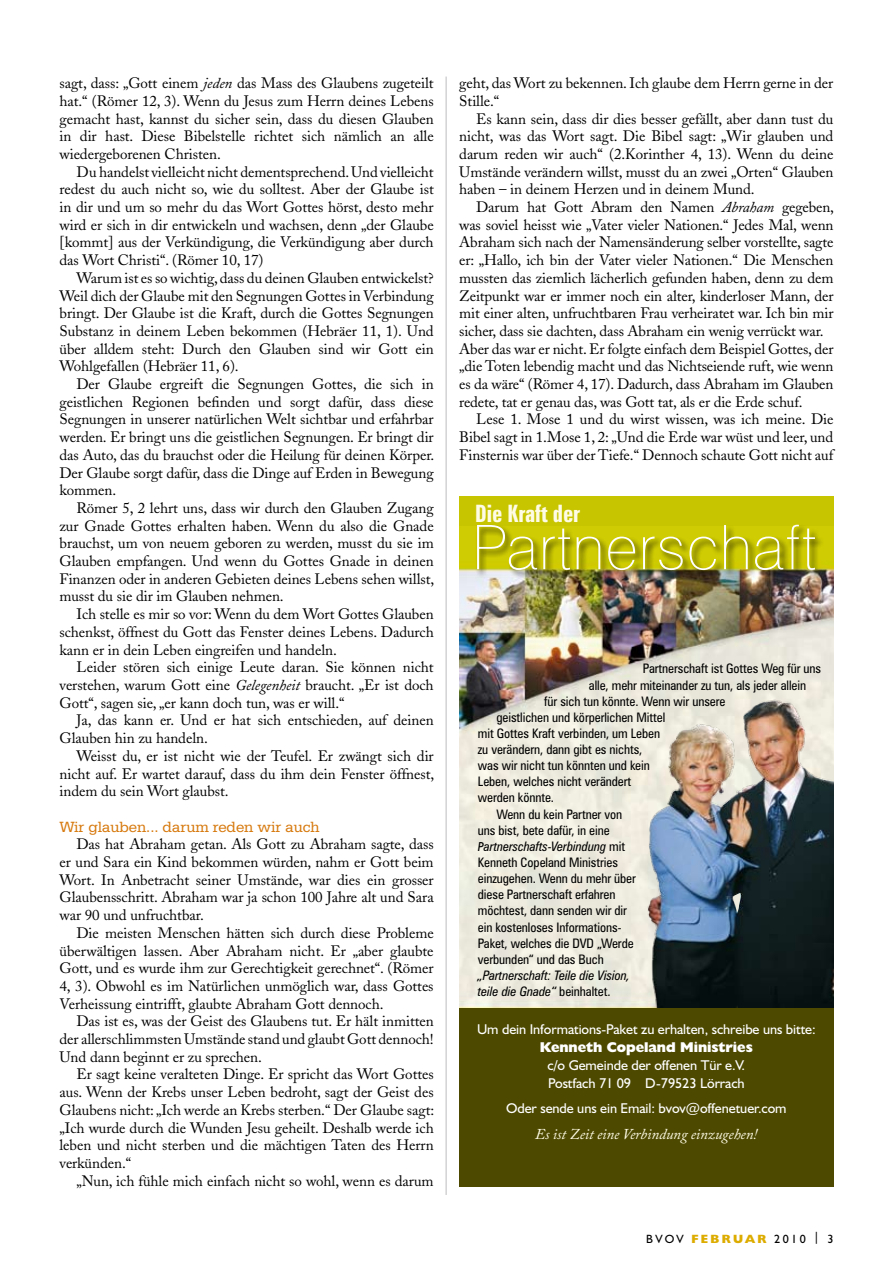
<style>
.page{position:relative;width:893px;height:1263px;background:#fff}
.page>*{position:absolute;margin:0;border:0;box-sizing:border-box;transform-origin:0 0}
.t1{font:100 61.5px "Swiss 721 BT";letter-spacing:.02em;color:#fff}
.t2{font:700 extra-condensed 24px "Zurich BT";letter-spacing:-.005em;color:#fffce5}
.t3{font:15.75px "Serifa BT";letter-spacing:-.005em;color:#d77a0f}
.t4{font:15px/17.7px "Adobe Caslon";letter-spacing:-.005em;color:#000;text-align:justify}
.t5{font:italic 15px "Adobe Caslon Pro";letter-spacing:-.005em;color:#fffce5}
.t6{font:14.25px/18px "Humanist 521 BT";letter-spacing:-.005em;color:#fff}
.t7{font:800 14.25px "Humanist 521 BT";letter-spacing:-.005em;color:#fff}
.t8{font:condensed 13.2px "Zurich BT";letter-spacing:-.005em;color:#000}
.t9{font:italic condensed 13.2px/16.2px "Zurich BT";letter-spacing:-.005em;color:#000}
.t10{font:12px "Humanist 521 BT";letter-spacing:.19em;color:#000}
.s1{font-style:italic}
.s2{font-family:"Humanist 521 BT";font-stretch:normal}
.s3{font-style:normal}
.s4{font-weight:800;color:#ddac00}
</style>
<div class="page">
<div style="left:459px;top:496px;width:374px;height:659px;background:#c7c400"></div>
<img style="left:459px;top:563px;width:374px;height:445px">
<div style="left:476px;top:523px;width:348px;height:57px;background:#000;opacity:.75"></div>
<div style="left:459px;top:1008px;width:374px;height:178px;background:#4d4901"></div>
<hr style="left:446px;top:77px;width:1px;height:1118px;background:#bcbdbf">
<img style="left:624px;top:693px;width:209px;height:315px">
<svg style="left:733px;top:893px;width:8px;height:20px"></svg>
<p class="t4" style="left:60px;top:74px;width:376px">sagt, dass: „Gott einem <span class="s1">jeden</span> das Mass des Glaubens zugeteilt hat.“ (Römer 12, 3). Wenn du Jesus zum Herrn deines Lebens gemacht hast, kannst du sicher sein, dass du diesen Glauben in dir hast. Diese Bibelstelle richtet sich nämlich an alle wiedergeborenen Christen.</p>
<p class="t4" style="left:60px;top:163px;width:376px;text-indent:17px">Du handelst vielleicht nicht dementsprechend. Und vielleicht redest du auch nicht so, wie du solltest. Aber der Glaube ist in dir und um so mehr du das Wort Gottes hörst, desto mehr wird er sich in dir entwickeln und wachsen, denn „der Glaube [kommt] aus der Verkündigung, die Verkündigung aber durch das Wort Christi“. (Römer 10, 17)</p>
<p class="t4" style="left:60px;top:269px;width:376px;text-indent:17px">Warum ist es so wichtig, dass du deinen Glauben entwickelst?<br>Weil dich der Glaube mit den Segnungen Gottes in Verbindung bringt. Der Glaube ist die Kraft, durch die Gottes Segnungen Substanz in deinem Leben bekommen (Hebräer 11, 1). Und über alldem steht: Durch den Glauben sind wir Gott ein Wohlgefallen (Hebräer 11, 6).</p>
<p class="t4" style="left:60px;top:375px;width:376px;text-indent:17px">Der Glaube ergreift die Segnungen Gottes, die sich in geistlichen Regionen befinden und sorgt dafür, dass diese Segnungen in unserer natürlichen Welt sichtbar und erfahrbar werden. Er bringt uns die geistlichen Segnungen. Er bringt dir das Auto, das du brauchst oder die Heilung für deinen Körper.<br>Der Glaube sorgt dafür, dass die Dinge auf Erden in Bewegung kommen.</p>
<p class="t4" style="left:60px;top:499px;width:376px;text-indent:17px">Römer 5, 2 lehrt uns, dass wir durch den Glauben Zugang zur Gnade Gottes erhalten haben. Wenn du also die Gnade brauchst, um von neuem geboren zu werden, musst du sie im Glauben empfangen. Und wenn du Gottes Gnade in deinen Finanzen oder in anderen Gebieten deines Lebens sehen willst, musst du sie dir im Glauben nehmen.</p>
<p class="t4" style="left:60px;top:605px;width:376px;text-indent:17px">Ich stelle es mir so vor: Wenn du dem Wort Gottes Glauben schenkst, öffnest du Gott das Fenster deines Lebens. Dadurch kann er in dein Leben eingreifen und handeln.</p>
<p class="t4" style="left:60px;top:658px;width:376px;text-indent:17px">Leider stören sich einige Leute daran. Sie können nicht verstehen, warum Gott eine <span class="s1">Gelegenheit</span> braucht. „Er ist doch Gott“, sagen sie, „er kann doch tun, was er will.“</p>
<p class="t4" style="left:60px;top:712px;width:376px;text-indent:17px">Ja, das kann er. Und er hat sich entschieden, auf deinen<br>Glauben hin zu handeln.</p>
<p class="t4" style="left:60px;top:747px;width:376px;text-indent:17px">Weisst du, er ist nicht wie der Teufel. Er zwängt sich dir nicht auf. Er wartet darauf, dass du ihm dein Fenster öffnest, indem du sein Wort glaubst.</p>
<p class="t3" style="left:60px;top:817px;width:262px">Wir glauben... darum reden wir auch</p>
<p class="t4" style="left:60px;top:835px;width:376px;text-indent:17px">Das hat Abraham getan. Als Gott zu Abraham sagte, dass er und Sara ein Kind bekommen würden, nahm er Gott beim Wort. In Anbetracht seiner Umstände, war dies ein grosser Glaubensschritt. Abraham war ja schon 100 Jahre alt und Sara war 90 und unfruchtbar.</p>
<p class="t4" style="left:60px;top:924px;width:376px;text-indent:17px">Die meisten Menschen hätten sich durch diese Probleme überwältigen lassen. Aber Abraham nicht. Er „aber glaubte Gott, und es wurde ihm zur Gerechtigkeit gerechnet“. (Römer 4, 3). Obwohl es im Natürlichen unmöglich war, dass Gottes Verheissung eintrifft, glaubte Abraham Gott dennoch.</p>
<p class="t4" style="left:60px;top:1012px;width:376px;text-indent:17px">Das ist es, was der Geist des Glaubens tut. Er hält inmitten der allerschlimmsten Umstände stand und glaubt Gott dennoch!<br>Und dann beginnt er zu sprechen.</p>
<p class="t4" style="left:60px;top:1066px;width:376px;text-indent:17px">Er sagt keine veralteten Dinge. Er spricht das Wort Gottes aus. Wenn der Krebs unser Leben bedroht, sagt der Geist des Glaubens nicht: „Ich werde an Krebs sterben.“ Der Glaube sagt: „Ich wurde durch die Wunden Jesu geheilt. Deshalb werde ich leben und nicht sterben und die mächtigen Taten des Herrn verkünden.“</p>
<p class="t4" style="left:77px;top:1172px;width:359px">„Nun, ich fühle mich einfach nicht so wohl, wenn es darum</p>
<p class="t4" style="left:459px;top:74px;width:376px">geht, das Wort zu bekennen. Ich glaube dem Herrn gerne in der<br>Stille.“</p>
<p class="t4" style="left:459px;top:110px;width:376px;text-indent:17px">Es kann sein, dass dir dies besser gefällt, aber dann tust du nicht, was das Wort sagt. Die Bibel sagt: „Wir glauben und darum reden wir auch“ (2.Korinther 4, 13). Wenn du deine Umstände verändern willst, musst du an zwei „Orten“ Glauben haben – in deinem Herzen und in deinem Mund.</p>
<p class="t4" style="left:459px;top:198px;width:376px;text-align:left;text-indent:17px">Darum hat Gott Abram den Namen <span class="s1">Abraham</span> gegeben, was soviel heisst wie „Vater vieler Nationen.“ Jedes Mal, wenn Abraham sich nach der Namensänderung selber vorstellte, sagte er: „Hallo, ich bin der Vater vieler Nationen.“ Die Menschen mussten das ziemlich lächerlich gefunden haben, denn zu dem Zeitpunkt war er immer noch ein alter, kinderloser Mann, der mit einer alten, unfruchtbaren Frau verheiratet war. Ich bin mir sicher, dass sie dachten, dass Abraham ein wenig verrückt war.<br>Aber das war er nicht. Er folgte einfach dem Beispiel Gottes, der „die Toten lebendig macht und das Nichtseiende ruft, wie wenn es da wäre“ (Römer 4, 17). Dadurch, dass Abraham im Glauben redete, tat er genau das, was Gott tat, als er die Erde schuf.</p>
<p class="t4" style="left:459px;top:411px;width:376px;text-indent:17px">Lese 1. Mose 1 und du wirst wissen, was ich meine. Die Bibel sagt in 1.Mose 1, 2: „Und die Erde war wüst und leer, und Finsternis war über der Tiefe.“ Dennoch schaute Gott nicht auf</p>
<h2 class="t2" style="left:475px;top:500px;width:106px">Die Kraft der</h2>
<h1 class="t1" style="left:472px;top:510px;width:346px">Partnerschaft</h1>
<p class="t8" style="left:643px;top:661px;width:180px">Partnerschaft ist Gottes Weg für uns</p>
<p class="t8" style="left:589px;top:677px;width:219px">alle, mehr miteinander zu tun, als jeder allein</p>
<p class="t8" style="left:544px;top:693px;width:183px">für sich tun könnte. Wenn wir unsere</p>
<p class="t8" style="left:496px;top:709px;width:170px">geistlichen und körperlichen Mittel</p>
<p class="t8" style="left:478px;top:725px;width:184px">mit Gottes Kraft verbinden, um Leben</p>
<p class="t8" style="left:478px;top:741px;width:166px">zu verändern, dann gibt es nichts,</p>
<p class="t8" style="left:478px;top:757px;width:174px">was wir nicht tun könnten und kein</p>
<p class="t8" style="left:478px;top:774px;width:155px">Leben, welches nicht verändert</p>
<p class="t8" style="left:478px;top:790px;width:78px">werden könnte.</p>
<p class="t8" style="left:496px;top:806px;width:127px">Wenn du kein Partner von</p>
<p class="t8" style="left:478px;top:822px;width:133px">uns bist, bete dafür, in eine</p>
<p class="t9" style="left:478px;top:838px;width:149px"><span class="s2">P</span>artnerschafts-Verbindung <span class="s3">mit</span></p>
<p class="t8" style="left:478px;top:854px;width:142px">Kenneth Copeland Ministries</p>
<p class="t8" style="left:478px;top:870px;width:160px">einzugehen. Wenn du mehr über</p>
<p class="t8" style="left:478px;top:886px;width:139px">diese Partnerschaft erfahren</p>
<p class="t8" style="left:478px;top:903px;width:151px">möchtest, dann senden wir dir</p>
<p class="t8" style="left:478px;top:919px;width:145px">ein kostenloses Informations-</p>
<p class="t8" style="left:478px;top:935px;width:157px">Paket, welches die DVD „Werde</p>
<p class="t8" style="left:478px;top:951px;width:127px">verbunden“ und das Buch</p>
<p class="t9" style="left:478px;top:967px;width:154px">„Partnerschaft: Teile die Vision, teile die Gnade“ <span class="s3">beinhaltet.</span></p>
<p class="t6" style="left:477px;top:1019px;width:340px">Um dein Informations-Paket zu erhalten, schreibe uns bitte:</p>
<p class="t7" style="left:540px;top:1038px;width:215px">Kenneth Copeland Ministries</p>
<p class="t6" style="left:547px;top:1055px;width:199px">c/o Gemeinde der offenen Tür e.V.<br>Postfach 71 09 D-79523 Lörrach</p>
<p class="t6" style="left:506px;top:1099px;width:282px">Oder sende uns ein Email: bvov@offenetuer.com</p>
<p class="t5" style="left:535px;top:1125px;width:224px">Es ist Zeit eine Verbindung einzugehen!</p>
<p class="t10" style="left:646px;top:1231px;width:189px">BVOV <span class="s4">Februar</span> 2010 | 3</p>
</div>
